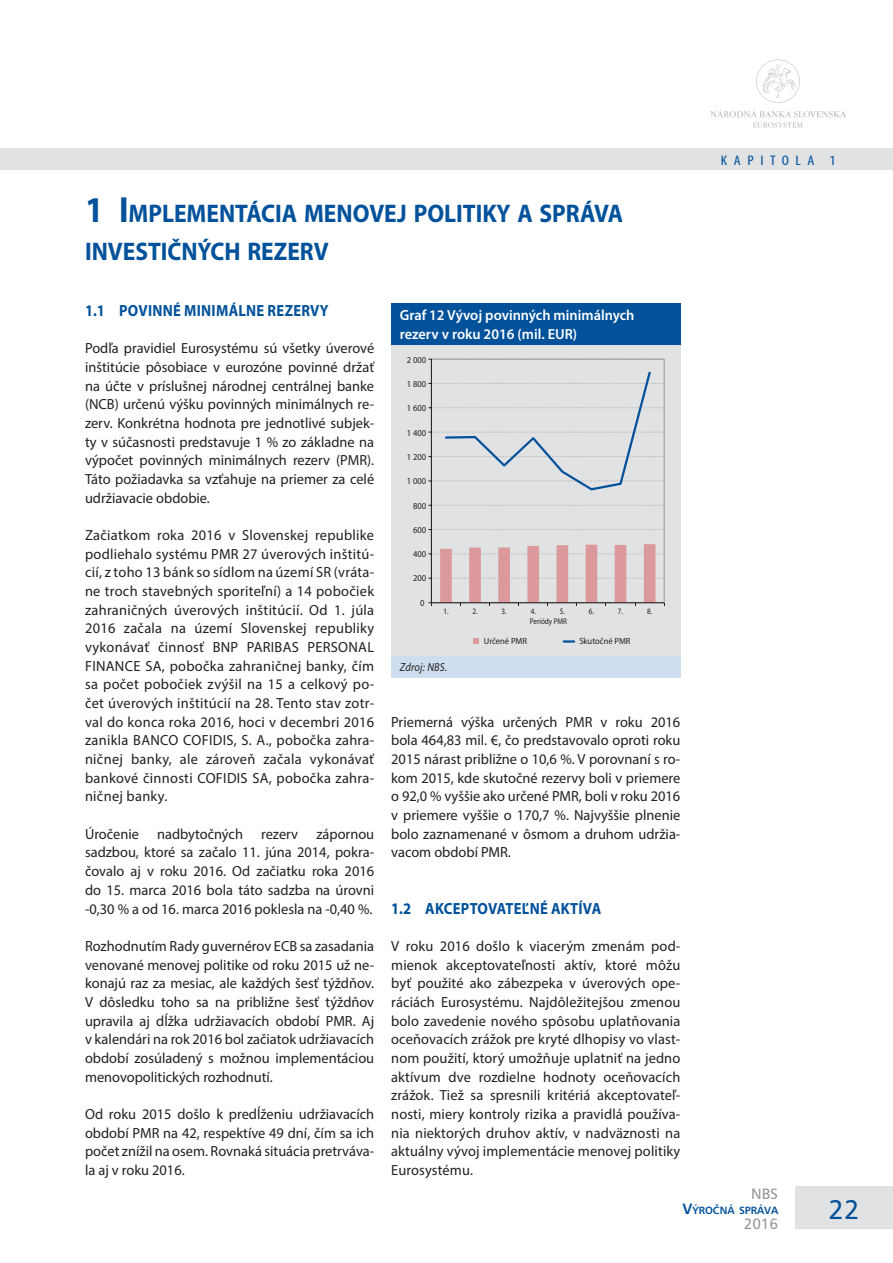
<style>
.page{position:relative;width:893px;height:1263px;background:#fff}
.page>*{position:absolute;margin:0;border:0;box-sizing:border-box;transform-origin:0 0}
.t1{font:27px "Humanist 777 AT Roman B";color:#01519b}
._1_nadpis_1{font:700 25.5px/37.3px "Myriad Pro";color:#01519b;scale:.92 1}
._1_nadpis_2{font:700 16.2px "Myriad Pro";letter-spacing:.02em;color:#01519b;scale:.9 1}
.t2{font:15px "Humanist 777 AT Roman B";color:#939598}
._1_text{font:14.7px/18.6px "Myriad Pro";color:#231f20;text-align:justify}
._3_graf_NADPIS{font:600 14.7px/18.6px "Myriad Pro";color:#fff}
.t3{font:condensed 13.95px "Myriad Pro";letter-spacing:.405em;color:#01519b;scale:1.15 1}
._3_graf_ZDROJ{font:italic 11.7px "Myriad Pro";letter-spacing:.02em;color:#231f20;scale:.9 1}
.t4{font:10.5px "Humanist 777 AT Bold B";color:#01519b}
.t5{font:9px "Myriad Pro";color:#231f20;scale:.95 1}
.t6{font:8.25px "Myriad Pro";color:#231f20;scale:.86 1}
.s1{font-size:36.45px}
.s2{font-size:15px}
</style>
<div class="page">
<div style="left:0;top:149px;width:893px;height:21px;background:#e1e2e4"></div>
<svg style="left:710px;top:109px;width:136px;height:19px"></svg>
<svg style="left:756px;top:60px;width:44px;height:43px"></svg>
<div style="left:795px;top:1186px;width:98px;height:43px;background:#e1e2e4"></div>
<div style="left:391px;top:303px;width:289px;height:42px;background:#01519b"></div>
<div style="left:391px;top:345px;width:289px;height:311px;background:#e1e2e4"></div>
<div style="left:391px;top:656px;width:289px;height:21px;background:#cedeee"></div>
<svg style="left:564px;top:640px;width:10px;height:3px"></svg>
<svg style="left:473px;top:638px;width:5px;height:6px"></svg>
<hr style="left:431px;top:359px;width:1px;height:244px;background:#231f20">
<svg style="left:428px;top:529px;width:236px;height:1px"></svg>
<svg style="left:428px;top:505px;width:236px;height:1px"></svg>
<svg style="left:428px;top:359px;width:236px;height:1px"></svg>
<svg style="left:428px;top:544px;width:237px;height:62px"></svg>
<svg style="left:428px;top:370px;width:236px;height:122px"></svg>
<p class="_1_nadpis_1" style="left:85px;top:194px;width:586px"><span class="s1">1 I</span>MPLEMENTÁCIA MENOVEJ POLITIKY A SPRÁVA<br>INVESTIČNÝCH REZERV</p>
<p class="_1_nadpis_2" style="left:85px;top:300px;width:272px">1.1 POVINNÉ MINIMÁLNE REZERVY</p>
<p class="_1_text" style="left:85px;top:339px;width:291px">Podľa pravidiel Eurosystému sú všetky úverové inštitúcie pôsobiace v eurozóne povinné držať na účte v príslušnej národnej centrálnej banke (NCB) určenú výšku povinných minimálnych re&shy;zerv. Konkrétna hodnota pre jednotlivé subjek&shy;ty v súčasnosti predstavuje 1 % zo základne na výpočet povinných minimálnych rezerv (PMR).<br>Táto požiadavka sa vzťahuje na priemer za celé udržiavacie obdobie.</p>
<p class="_1_text" style="left:85px;top:525px;width:291px">Začiatkom roka 2016 v Slovenskej republike podliehalo systému PMR 27 úverových inštitú&shy;cií, z toho 13 bánk so sídlom na území SR (vráta&shy;ne troch stavebných sporiteľní) a 14 pobočiek zahraničných úverových inštitúcií. Od 1. júla 2016 začala na území Slovenskej republiky vykonávať činnosť BNP PARIBAS PERSONAL FINANCE SA, pobočka zahraničnej banky, čím sa počet pobočiek zvýšil na 15 a celkový po&shy;čet úverových inštitúcií na 28. Tento stav zotr&shy;val do konca roka 2016, hoci v decembri 2016 zanikla BANCO COFIDIS, S. A., pobočka zahra&shy;ničnej banky, ale zároveň začala vykonávať bankové činnosti COFIDIS SA, pobočka zahra&shy;ničnej banky.</p>
<p class="_1_text" style="left:85px;top:824px;width:291px">Úročenie nadbytočných rezerv zápornou sadzbou, ktoré sa začalo 11. júna 2014, pokra&shy;čovalo aj v roku 2016. Od začiatku roka 2016 do 15. marca 2016 bola táto sadzba na úrovni -0,30 % a od 16. marca 2016 poklesla na -0,40 %.</p>
<p class="_1_text" style="left:85px;top:936px;width:291px">Rozhodnutím Rady guvernérov ECB sa zasadania venované menovej politike od roku 2015 už ne&shy;konajú raz za mesiac, ale každých šesť týždňov.<br>V dôsledku toho sa na približne šesť týždňov upravila aj dĺžka udržiavacích období PMR. Aj v kalendári na rok 2016 bol začiatok udržiavacích období zosúladený s možnou implementáciou menovopolitických rozhodnutí.</p>
<p class="_1_text" style="left:85px;top:1104px;width:291px">Od roku 2015 došlo k predĺženiu udržiavacích období PMR na 42, respektíve 49 dní, čím sa ich počet znížil na osem. Rovnaká situácia pretrváva&shy;la aj v roku 2016.</p>
<p class="_3_graf_NADPIS" style="left:400px;top:306px;width:236px">Graf 12 Vývoj povinných minimálnych rezerv v roku 2016 (mil. EUR)</p>
<p class="t5" style="left:407px;top:354px;width:22px">2 000</p>
<p class="t5" style="left:407px;top:378px;width:22px">1 800</p>
<p class="t5" style="left:407px;top:403px;width:22px">1 600</p>
<p class="t5" style="left:407px;top:427px;width:22px">1 400</p>
<p class="t5" style="left:407px;top:451px;width:22px">1 200</p>
<p class="t5" style="left:407px;top:476px;width:22px">1 000</p>
<p class="t5" style="left:413px;top:500px;width:15px">800</p>
<p class="t5" style="left:413px;top:524px;width:15px">600</p>
<p class="t5" style="left:413px;top:549px;width:15px">400</p>
<p class="t5" style="left:413px;top:573px;width:15px">200</p>
<p class="t5" style="left:420px;top:597px;width:6px">0</p>
<p class="t6" style="left:443px;top:606px;width:7px">1.</p>
<p class="t6" style="left:472px;top:606px;width:7px">2.</p>
<p class="t6" style="left:502px;top:606px;width:7px">3.</p>
<p class="t6" style="left:531px;top:606px;width:7px">4.</p>
<p class="t6" style="left:560px;top:606px;width:7px">5.</p>
<p class="t6" style="left:589px;top:606px;width:7px">6.</p>
<p class="t6" style="left:618px;top:606px;width:7px">7.</p>
<p class="t6" style="left:647px;top:606px;width:7px">8.</p>
<p class="t6" style="left:530px;top:616px;width:45px">Periódy PMR</p>
<p class="t5" style="left:484px;top:636px;width:47px">Určené PMR</p>
<p class="t5" style="left:579px;top:636px;width:55px">Skutočné PMR</p>
<p class="_3_graf_ZDROJ" style="left:400px;top:660px;width:54px">Zdroj: NBS.</p>
<p class="_1_text" style="left:391px;top:712px;width:291px">Priemerná výška určených PMR v roku 2016 bola 464,83 mil. €, čo predstavovalo oproti roku 2015 nárast približne o 10,6 %. V porovnaní s ro&shy;kom 2015, kde skutočné rezervy boli v priemere o 92,0 % vyššie ako určené PMR, boli v roku 2016 v priemere vyššie o 170,7 %. Najvyššie plnenie bolo zaznamenané v ôsmom a druhom udržia&shy;vacom období PMR.</p>
<p class="_1_nadpis_2" style="left:391px;top:897px;width:235px">1.2 AKCEPTOVATEĽNÉ AKTÍVA</p>
<p class="_1_text" style="left:391px;top:936px;width:291px">V roku 2016 došlo k viacerým zmenám pod&shy;mienok akceptovateľnosti aktív, ktoré môžu byť použité ako zábezpeka v úverových ope&shy;ráciách Eurosystému. Najdôležitejšou zmenou bolo zavedenie nového spôsobu uplatňovania oceňovacích zrážok pre kryté dlhopisy vo vlast&shy;nom použití, ktorý umožňuje uplatniť na jedno aktívum dve rozdielne hodnoty oceňovacích zrážok. Tiež sa spresnili kritériá akceptovateľ&shy;nosti, miery kontroly rizika a pravidlá používa&shy;nia niektorých druhov aktív, v nadväznosti na aktuálny vývoj implementácie menovej politiky Eurosystému.</p>
<p class="t3" style="left:721px;top:152px;width:101px">KAPITOLA 1</p>
<p class="t2" style="left:751px;top:1184px;width:29px">NBS</p>
<p class="t4" style="left:682px;top:1203px;width:97px"><span class="s2">V</span>ÝROČNÁ SPRÁVA</p>
<p class="t2" style="left:744px;top:1214px;width:36px">2016</p>
<p class="t1" style="left:829px;top:1192px;width:32px">22</p>
</div>
